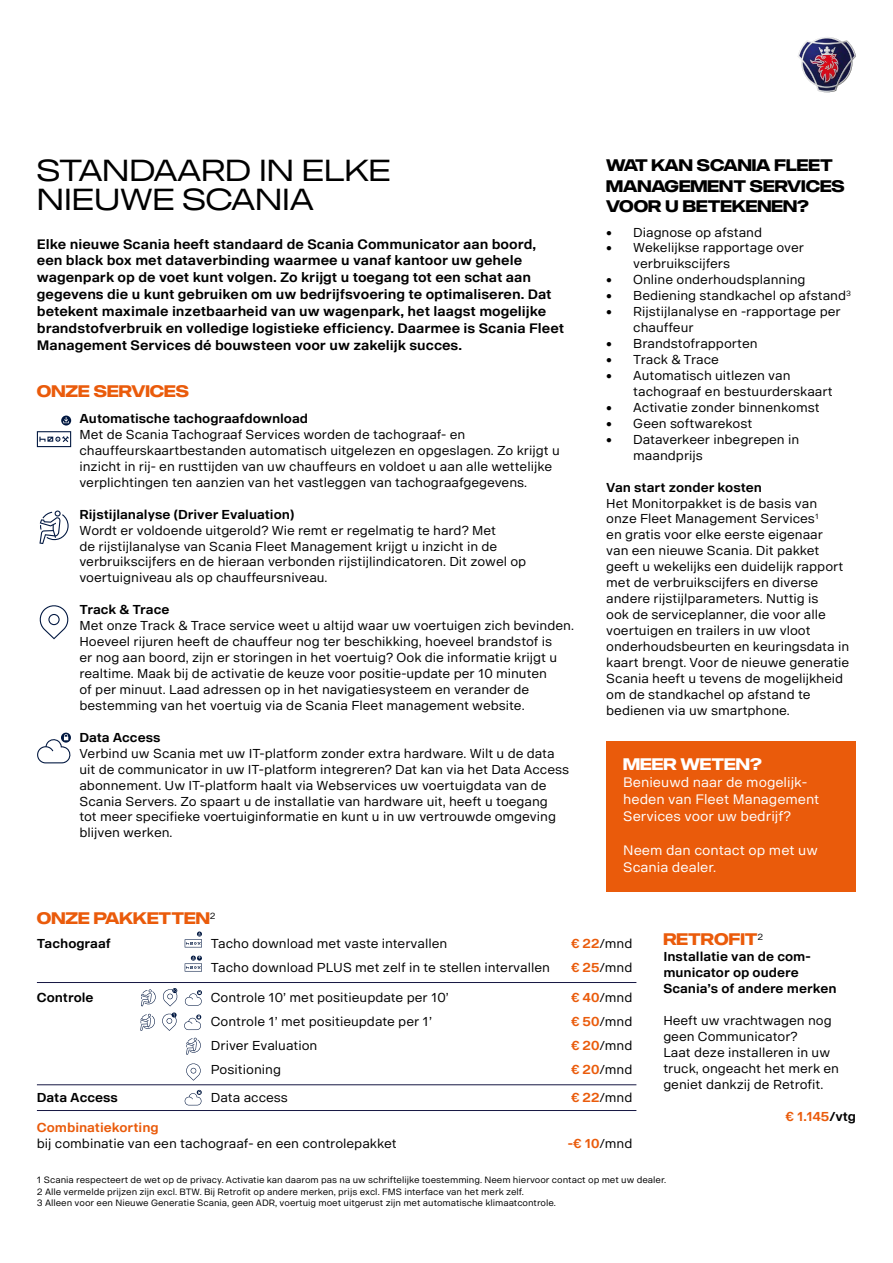
<style>
.page{position:relative;width:893px;height:1263px;background:#fff}
.page>*{position:absolute;margin:0;border:0;box-sizing:border-box;transform-origin:0 0}
.t1{font:30px/28.5px "Scania Sans Headline";color:#000}
.t2{font:700 16.5px/20.7px "Scania Sans Headline";color:#000}
.t3{font:700 16.5px "Scania Sans Headline";color:#ea5b0b}
.t4{font:700 16.5px "Scania Sans Headline";color:#fff}
.t5{font:700 13.5px/16.8px "Scania Sans";color:#000}
.t6{font:13.5px/16.8px "Scania Sans";color:#fff}
.t7{font:12.75px/15.9px "Scania Sans";color:#000}
.t8{font:700 12.75px/15.9px "Scania Sans";color:#000}
.t9{font:700 12.75px "Scania Sans";color:#ea5b0b}
.t10{font:9px/11.2px "Scania Sans";color:#000}
.s1{font-weight:700;color:#ea5b0b}
.s2{font-weight:400;color:#000}
.s3{color:#000}
</style>
<div class="page">
<img style="left:798px;top:37px;width:58px;height:55px">
<div style="left:606px;top:741px;width:250px;height:151px;background:#ea5b0b"></div>
<svg style="left:61px;top:416px;width:10px;height:9px"></svg>
<svg style="left:37px;top:431px;width:34px;height:16px"></svg>
<svg style="left:39px;top:510px;width:30px;height:34px"></svg>
<svg style="left:39px;top:605px;width:30px;height:34px"></svg>
<svg style="left:37px;top:733px;width:34px;height:30px"></svg>
<svg style="left:185px;top:931px;width:17px;height:16px"></svg>
<svg style="left:141px;top:989px;width:15px;height:17px"></svg>
<svg style="left:185px;top:990px;width:17px;height:15px"></svg>
<svg style="left:185px;top:955px;width:17px;height:16px"></svg>
<svg style="left:163px;top:988px;width:15px;height:18px"></svg>
<svg style="left:140px;top:1014px;width:15px;height:17px"></svg>
<svg style="left:184px;top:1014px;width:18px;height:16px"></svg>
<svg style="left:162px;top:1012px;width:15px;height:19px"></svg>
<svg style="left:185px;top:1090px;width:17px;height:15px"></svg>
<hr style="left:37px;top:982px;width:599px;height:1px;background:#161743">
<hr style="left:37px;top:1084px;width:599px;height:1px;background:#161743">
<svg style="left:186px;top:1038px;width:15px;height:17px"></svg>
<hr style="left:37px;top:1110px;width:599px;height:1px;background:#161743">
<svg style="left:186px;top:1063px;width:15px;height:18px"></svg>
<h1 class="t1" style="left:37px;top:156px;width:355px">STANDAARD IN ELKE<br>NIEUWE SCANIA</h1>
<p class="t5" style="left:37px;top:235px;width:529px">Elke nieuwe Scania heeft standaard de Scania Communicator aan boord, een black box met dataverbinding waarmee u vanaf kantoor uw gehele wagenpark op de voet kunt volgen. Zo krijgt u toegang tot een schat aan gegevens die u kunt gebruiken om uw bedrijfsvoering te optimaliseren. Dat betekent maximale inzetbaarheid van uw wagenpark, het laagst mogelijke brandstofverbruik en volledige logistieke efficiency. Daarmee is Scania Fleet Management Services dé bouwsteen voor uw zakelijk succes.</p>
<p class="t3" style="left:37px;top:381px;width:153px">ONZE SERVICES</p>
<p class="t8" style="left:79px;top:410px;width:230px">Automatische tachograafdownload</p>
<p class="t7" style="left:79px;top:426px;width:482px">Met de Scania Tachograaf Services worden de tachograaf- en chauffeurskaartbestanden automatisch uitgelezen en opgeslagen. Zo krijgt u inzicht in rij- en rusttijden van uw chauffeurs en voldoet u aan alle wettelijke verplichtingen ten aanzien van het vastleggen van tachograafgegevens.</p>
<p class="t8" style="left:79px;top:506px;width:217px">Rijstijlanalyse (Driver Evaluation)</p>
<p class="t7" style="left:79px;top:522px;width:448px">Wordt er voldoende uitgerold? Wie remt er regelmatig te hard? Met<br>de rijstijlanalyse van Scania Fleet Management krijgt u inzicht in de verbruikscijfers en de hieraan verbonden rijstijlindicatoren. Dit zowel op voertuigniveau als op chauffeursniveau.</p>
<p class="t8" style="left:79px;top:602px;width:92px">Track &amp; Trace</p>
<p class="t7" style="left:79px;top:618px;width:496px">Met onze Track &amp; Trace service weet u altijd waar uw voertuigen zich bevinden.<br>Hoeveel rijuren heeft de chauffeur nog ter beschikking, hoeveel brandstof is<br>er nog aan boord, zijn er storingen in het voertuig? Ook die informatie krijgt u realtime. Maak bij de activatie de keuze voor positie-update per 10 minuten<br>of per minuut. Laad adressen op in het navigatiesysteem en verander de bestemming van het voertuig via de Scania Fleet management website.</p>
<p class="t8" style="left:79px;top:729px;width:82px">Data Access</p>
<p class="t7" style="left:79px;top:745px;width:491px">Verbind uw Scania met uw IT-platform zonder extra hardware. Wilt u de data uit de communicator in uw IT-platform integreren? Dat kan via het Data Access abonnement. Uw IT-platform haalt via Webservices uw voertuigdata van de Scania Servers. Zo spaart u de installatie van hardware uit, heeft u toegang<br>tot meer specifieke voertuiginformatie en kunt u in uw vertrouwde omgeving blijven werken.</p>
<p class="t2" style="left:606px;top:155px;width:240px">WAT KAN SCANIA FLEET<br>MANAGEMENT SERVICES<br>VOOR U BETEKENEN?</p>
<p class="t7" style="left:606px;top:224px;width:157px">• Diagnose op afstand</p>
<p class="t7" style="left:633px;top:240px;width:172px;text-indent:-27px">• Wekelijkse rapportage over verbruikscijfers</p>
<p class="t7" style="left:606px;top:272px;width:201px">• Online onderhoudsplanning</p>
<p class="t7" style="left:606px;top:288px;width:246px">• Bediening standkachel op afstand<sup>3</sup></p>
<p class="t7" style="left:633px;top:304px;width:209px;text-indent:-27px">• Rijstijlanalyse en -rapportage per chauffeur</p>
<p class="t7" style="left:606px;top:336px;width:153px">• Brandstofrapporten</p>
<p class="t7" style="left:606px;top:352px;width:114px">• Track &amp; Trace</p>
<p class="t7" style="left:633px;top:367px;width:201px;text-indent:-27px">• Automatisch uitlezen van tachograaf en bestuurderskaart</p>
<p class="t7" style="left:606px;top:399px;width:215px">• Activatie zonder binnenkomst</p>
<p class="t7" style="left:606px;top:415px;width:148px">• Geen softwarekost</p>
<p class="t7" style="left:633px;top:431px;width:167px;text-indent:-27px">• Dataverkeer inbegrepen in maandprijs</p>
<p class="t8" style="left:606px;top:479px;width:157px">Van start zonder kosten</p>
<p class="t7" style="left:606px;top:495px;width:245px">Het Monitorpakket is de basis van onze Fleet Management Services<sup>1<br></sup>en gratis voor elke eerste eigenaar<br>van een nieuwe Scania. Dit pakket geeft u wekelijks een duidelijk rapport met de verbruikscijfers en diverse andere rijstijlparameters. Nuttig is<br>ook de serviceplanner, die voor alle voertuigen en trailers in uw vloot onderhoudsbeurten en keuringsdata in kaart brengt. Voor de nieuwe generatie Scania heeft u tevens de mogelijkheid om de standkachel op afstand te bedienen via uw smartphone.</p>
<p class="t4" style="left:623px;top:755px;width:140px">MEER WETEN?</p>
<p class="t6" style="left:623px;top:774px;width:198px">Benieuwd naar de mogelijk&shy;heden van Fleet Management<br>Services voor uw bedrijf?</p>
<p class="t6" style="left:623px;top:842px;width:196px">Neem dan contact op met uw<br>Scania dealer.</p>
<p class="t3" style="left:37px;top:908px;width:180px">ONZE PAKKETTEN<sup>2</sup></p>
<p class="t8" style="left:37px;top:935px;width:75px">Tachograaf</p>
<p class="t7" style="left:211px;top:935px;width:238px">Tacho download met vaste intervallen</p>
<p class="t7" style="left:571px;top:935px;width:63px"><span class="s1">€ 22</span>/mnd</p>
<p class="t7" style="left:211px;top:959px;width:340px">Tacho download PLUS met zelf in te stellen intervallen</p>
<p class="t7" style="left:571px;top:959px;width:63px"><span class="s1">€ 25</span>/mnd</p>
<p class="t8" style="left:37px;top:989px;width:58px">Controle</p>
<p class="t7" style="left:211px;top:989px;width:239px">Controle 10’ met positieupdate per 10’</p>
<p class="t7" style="left:571px;top:989px;width:63px"><span class="s1">€ 40</span>/mnd</p>
<p class="t7" style="left:211px;top:1013px;width:223px">Controle 1’ met positieupdate per 1’</p>
<p class="t7" style="left:571px;top:1013px;width:63px"><span class="s1">€ 50</span>/mnd</p>
<p class="t7" style="left:211px;top:1037px;width:108px">Driver Evaluation</p>
<p class="t7" style="left:571px;top:1037px;width:63px"><span class="s1">€ 20</span>/mnd</p>
<p class="t7" style="left:211px;top:1061px;width:72px">Positioning</p>
<p class="t7" style="left:571px;top:1061px;width:63px"><span class="s1">€ 20</span>/mnd</p>
<p class="t8" style="left:37px;top:1090px;width:82px">Data Access</p>
<p class="t7" style="left:211px;top:1090px;width:79px">Data access</p>
<p class="t7" style="left:571px;top:1090px;width:63px"><span class="s1">€ 22</span>/mnd</p>
<p class="t9" style="left:37px;top:1120px;width:123px">Combinatiekorting</p>
<p class="t7" style="left:37px;top:1136px;width:361px">bij combinatie van een tachograaf- en een controlepakket</p>
<p class="t9" style="left:568px;top:1136px;width:66px">-€ 10<span class="s2">/mnd</span></p>
<p class="t10" style="left:37px;top:1174px;width:631px">1 Scania respecteert de wet op de privacy. Activatie kan daarom pas na uw schriftelijke toestemming. Neem hiervoor contact op met uw dealer.<br>2 Alle vermelde prijzen zijn excl. BTW. Bij Retrofit op andere merken, prijs excl. FMS interface van het merk zelf.<br>3 Alleen voor een Nieuwe Generatie Scania, geen ADR, voertuig moet uitgerust zijn met automatische klimaatcontrole.</p>
<p class="t3" style="left:663px;top:929px;width:102px">RETROFIT<sup>2</sup></p>
<p class="t8" style="left:663px;top:948px;width:175px">Installatie van de com&shy;municator op oudere<br>Scania’s of andere merken</p>
<p class="t7" style="left:663px;top:1012px;width:177px">Heeft uw vrachtwagen nog geen Communicator?<br>Laat deze installeren in uw truck, ongeacht het merk en geniet dankzij de Retrofit.</p>
<p class="t9" style="left:786px;top:1109px;width:72px">€ 1.145<span class="s3">/vtg</span></p>
</div>
